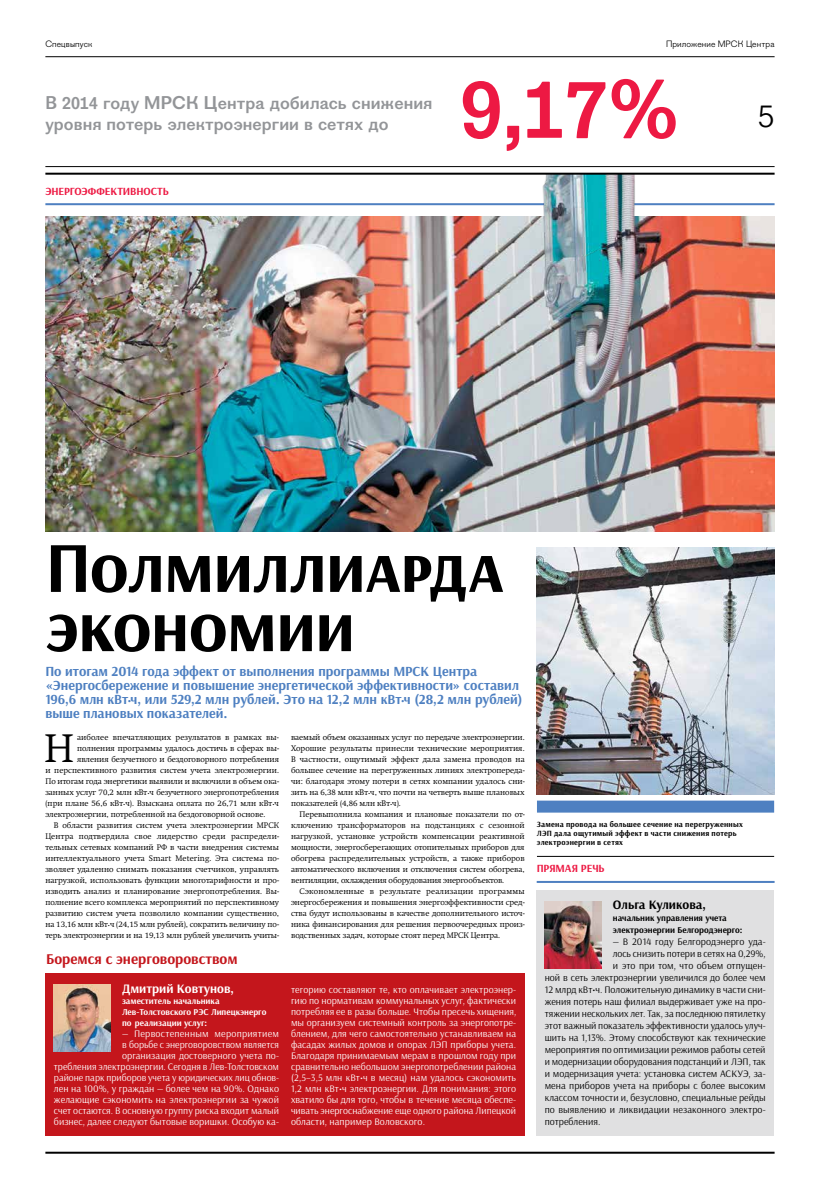
<style>
.page{position:relative;width:820px;height:1191px;background:#fff}
.page>*{position:absolute;margin:0;border:0;box-sizing:border-box;transform-origin:0 0}
.t1{font:700 84.2px "Figgins Sans";color:#ed1943}
.t2{font:700 71.8px/59.2px "Arsenal";color:#000}
.t3{font:300 39.2px "Swift";color:#000}
.t4{font:33px "Figgins Sans";color:#000}
.t5{font:700 18px/21px "Figgins Sans";color:#939598}
.t6{font:700 15px "Arsenal";color:#c4161c}
.t7{font:700 14px/14px "Arsenal";color:#4e80c1}
.t8{font:700 13px "Arsenal";color:#fff}
.t9{font:700 13px "Arsenal";color:#000}
.t10{font:700 11px "Arsenal";color:#ed1943}
.t11{font:10px/11px "Arsenal";letter-spacing:.005em;color:#fff;text-align:right}
.t12{font:10px "Arsenal";color:#000}
.t13{font:700 9px/11px "Arsenal";color:#fff}
.t14{font:700 9px/12px "Arsenal";color:#000}
.t15{font:9px "Figgins Sans";letter-spacing:.01em;color:#000}
.t16{font:300 8px/11px "Swift";color:#000;text-align:justify}
.t17{font:700 8px/9px "Arsenal";letter-spacing:.025em;color:#000}
.t18{font:300 8px "Swift";letter-spacing:.025em;color:#000}
.s1{font-weight:700}
</style>
<div class="page">
<hr style="left:45px;top:56px;width:729px;height:1px;background:#000">
<hr style="left:45px;top:166px;width:729px;height:1px;background:#000">
<hr style="left:45px;top:1151px;width:729px;height:2px;background:#000">
<hr style="left:45px;top:203px;width:729px;height:2px;background:#4e80c1">
<div style="left:536px;top:890px;width:237px;height:245px;background:#e0e0e1"></div>
<hr style="left:536px;top:881px;width:238px;height:2px;background:#4e80c1">
<img style="left:544px;top:901px;width:57px;height:67px">
<div style="left:45px;top:973px;width:479px;height:162px;background:#c4161c"></div>
<img style="left:54px;top:984px;width:57px;height:67px">
<img style="left:536px;top:547px;width:238px;height:248px">
<div style="left:536px;top:800px;width:237px;height:12px;background:#4e80c1"></div>
<hr style="left:536px;top:856px;width:237px;height:1px;background:#000">
<img style="left:45px;top:257px;width:728px;height:274px">
<img style="left:45px;top:175px;width:728px;height:82px">
<hr style="left:45px;top:173px;width:729px;height:2px;background:#000">
<p class="t15" style="left:45px;top:38px;width:49px">Спецвыпуск</p>
<p class="t15" style="left:665px;top:38px;width:110px">Приложение МРСК Центра</p>
<h3 class="t5" style="left:45px;top:93px;width:388px">В 2014 году МРСК Центра добилась снижения уровня потерь электроэнергии в сетях до</h3>
<h3 class="t10" style="left:45px;top:184px;width:8px">энер</h3>
<h3 class="t10" style="left:70px;top:184px;width:43px">гоэффективност</h3>
<h3 class="t10" style="left:163px;top:184px;width:8px">ь</h3>
<h1 class="t1" style="left:460px;top:57px;width:221px">9,17%</h1>
<h3 class="t4" style="left:757px;top:96px;width:18px">5</h3>
<h2 class="t2" style="left:45px;top:540px;width:460px">Полмиллиарда экономии</h2>
<p class="t7" style="left:45px;top:664px;width:478px">По итогам 2014 года эффект от выполнения программы МРСК Центра «Энергосбережение и повышение энергетической эффективности» составил 196,6 млн кВт.ч, или 529,2 млн рублей. Это на 12,2 млн кВт.ч (28,2 млн рублей) выше плановых показателей.</p>
<h3 class="t3" style="left:44px;top:726px;width:31px">Н</h3>
<p class="t16" style="left:77px;top:732px;width:203px">аиболее впечатляющих результатов в рамках вы-</p>
<p class="t16" style="left:77px;top:743px;width:203px">полнения программы удалось достичь в сферах вы-</p>
<p class="t16" style="left:77px;top:754px;width:203px">явления безучетного и бездоговорного потребления</p>
<p class="t16" style="left:45px;top:765px;width:235px">и перспективного развития систем учета электроэнергии.</p>
<p class="t16" style="left:45px;top:776px;width:235px">По итогам года энергетики выявили и включили в объем ока-</p>
<p class="t16" style="left:45px;top:787px;width:235px">занных услуг 70,2 млн кВт<span class="s1">.</span>ч безучетного энергопотребления</p>
<p class="t16" style="left:45px;top:798px;width:235px">(при плане 56,6 кВт<span class="s1">.</span>ч). Взыскана оплата по 26,71 млн кВт<span class="s1">.</span>ч</p>
<p class="t16" style="left:45px;top:809px;width:221px">электроэнергии, потребленной на бездоговорной основе.</p>
<p class="t16" style="left:54px;top:820px;width:226px">В области развития систем учета электроэнергии МРСК</p>
<p class="t18" style="left:45px;top:832px;width:235px">Центра подтвердила свое лидерство среди распредели-</p>
<p class="t16" style="left:45px;top:842px;width:235px">тельных сетевых компаний РФ в части внедрения системы</p>
<p class="t16" style="left:45px;top:853px;width:235px">интеллектуального учета Smart Metering. Эта система по-</p>
<p class="t16" style="left:45px;top:864px;width:235px">зволяет удаленно снимать показания счетчиков, управлять</p>
<p class="t16" style="left:45px;top:875px;width:235px">нагрузкой, использовать функции многотарифности и про-</p>
<p class="t16" style="left:45px;top:886px;width:235px">изводить анализ и планирование энергопотребления. Вы-</p>
<p class="t16" style="left:45px;top:897px;width:235px">полнение всего комплекса мероприятий по перспективному</p>
<p class="t16" style="left:45px;top:908px;width:235px">развитию систем учета позволило компании существенно,</p>
<p class="t16" style="left:45px;top:919px;width:235px">на 13,16 млн кВт<span class="s1">.</span>ч (24,15 млн рублей), сократить величину по-</p>
<p class="t16" style="left:45px;top:930px;width:235px">терь электроэнергии и на 19,13 млн рублей увеличить учиты-</p>
<h3 class="t6" style="left:46px;top:949px;width:193px">Боремся с энерговоровством</h3>
<h3 class="t8" style="left:122px;top:981px;width:113px">Дмитрий Ковтунов,</h3>
<p class="t13" style="left:122px;top:996px;width:146px">заместитель начальника<br>Лев-Толстовского РЭС Липецкэнерго по реализации услуг:</p>
<p class="t11" style="left:54px;top:1028px;width:226px">— Первостепенным мероприятием<br>в борьбе с энерговоровством является<br>организация достоверного учета по-<br>требления электроэнергии. Сегодня в Лев-Толстовском районе парк приборов учета у юридических лиц обнов&shy;лен на 100%, у граждан — более чем на 90%. Однако желающие сэкономить на электроэнергии за чужой счет остаются. В основную группу риска входит малый бизнес, далее следуют бытовые воришки. Особую ка-</p>
<p class="t16" style="left:291px;top:732px;width:235px">ваемый объем оказанных услуг по передаче электроэнергии.<br>Хорошие результаты принесли технические мероприятия.<br>В частности, ощутимый эффект дала замена проводов на большее сечение на перегруженных линиях электропереда&shy;чи: благодаря этому потери в сетях компании удалось сни&shy;зить на 6,38 млн кВт<span class="s1">.</span>ч, что почти на четверть выше плановых показателей (4,86 млн кВт<span class="s1">.</span>ч).</p>
<p class="t16" style="left:291px;top:809px;width:235px;text-indent:9px">Перевыполнила компания и плановые показатели по от&shy;ключению трансформаторов на подстанциях с сезонной нагрузкой, установке устройств компенсации реактивной мощности, энергосберегающих отопительных приборов для обогрева распределительных устройств, а также приборов автоматического включения и отключения систем обогрева, вентиляции, охлаждения оборудования энергообъектов.</p>
<p class="t16" style="left:291px;top:886px;width:235px;text-indent:9px">Сэкономленные в результате реализации программы энергосбережения и повышения энергоэффективности сред&shy;ства будут использованы в качестве дополнительного источ&shy;ника финансирования для решения первоочередных произ&shy;водственных задач, которые стоят перед МРСК Центра.</p>
<p class="t11" style="left:291px;top:984px;width:227px;text-align:justify">тегорию составляют те, кто оплачивает электроэнер&shy;гию по нормативам коммунальных услуг, фактически потребляя ее в разы больше. Чтобы пресечь хищения, мы организуем системный контроль за энергопотре&shy;блением, для чего самостоятельно устанавливаем на фасадах жилых домов и опорах ЛЭП приборы учета.<br>Благодаря принимаемым мерам в прошлом году при сравнительно небольшом энергопотреблении района (2,5–3,5 млн кВт<sup>.</sup>ч в месяц) нам удалось сэкономить 1,2 млн кВт<sup>.</sup>ч электроэнергии. Для понимания: этого хватило бы для того, чтобы в течение месяца обеспе&shy;чивать энергоснабжение еще одного района Липецкой области, например Воловского.</p>
<p class="t17" style="left:536px;top:820px;width:207px">Замена провода на большее сечение на перегруженных<br>ЛЭП дала ощутимый эффект в части снижения потерь электроэнергии в сетях</p>
<h3 class="t10" style="left:536px;top:862px;width:69px">прямая речь</h3>
<h3 class="t9" style="left:612px;top:896px;width:95px">Ольга Куликова,</h3>
<p class="t14" style="left:612px;top:912px;width:131px">начальник управления учета электроэнергии Белгородэнерго:</p>
<p class="t12" style="left:612px;top:935px;width:154px">— В 2014 году Белгородэнерго уда-</p>
<p class="t12" style="left:612px;top:947px;width:154px">лось снизить потери в сетях на 0,29%,</p>
<p class="t12" style="left:612px;top:959px;width:154px">и это при том, что объем отпущен-</p>
<p class="t12" style="left:544px;top:971px;width:222px">ной в сеть электроэнергии увеличился до более чем</p>
<p class="t12" style="left:544px;top:983px;width:222px">12 млрд кВт<sup>.</sup>ч. Положительную динамику в части сни-</p>
<p class="t12" style="left:544px;top:995px;width:222px">жения потерь наш филиал выдерживает уже на про-</p>
<p class="t12" style="left:544px;top:1007px;width:222px">тяжении нескольких лет. Так, за последнюю пятилетку</p>
<p class="t12" style="left:544px;top:1019px;width:222px">этот важный показатель эффективности удалось улуч-</p>
<p class="t12" style="left:544px;top:1031px;width:222px">шить на 1,13%. Этому способствуют как технические</p>
<p class="t12" style="left:544px;top:1043px;width:222px">мероприятия по оптимизации режимов работы сетей</p>
<p class="t12" style="left:544px;top:1055px;width:222px">и модернизации оборудования подстанций и ЛЭП, так</p>
<p class="t12" style="left:544px;top:1067px;width:222px">и модернизация учета: установка систем АСКУЭ, за-</p>
<p class="t12" style="left:544px;top:1079px;width:222px">мена приборов учета на приборы с более высоким</p>
<p class="t12" style="left:544px;top:1091px;width:222px">классом точности и, безусловно, специальные рейды</p>
<p class="t12" style="left:544px;top:1103px;width:222px">по выявлению и ликвидации незаконного электро-</p>
<p class="t12" style="left:544px;top:1115px;width:57px">потребления.</p>
</div>
